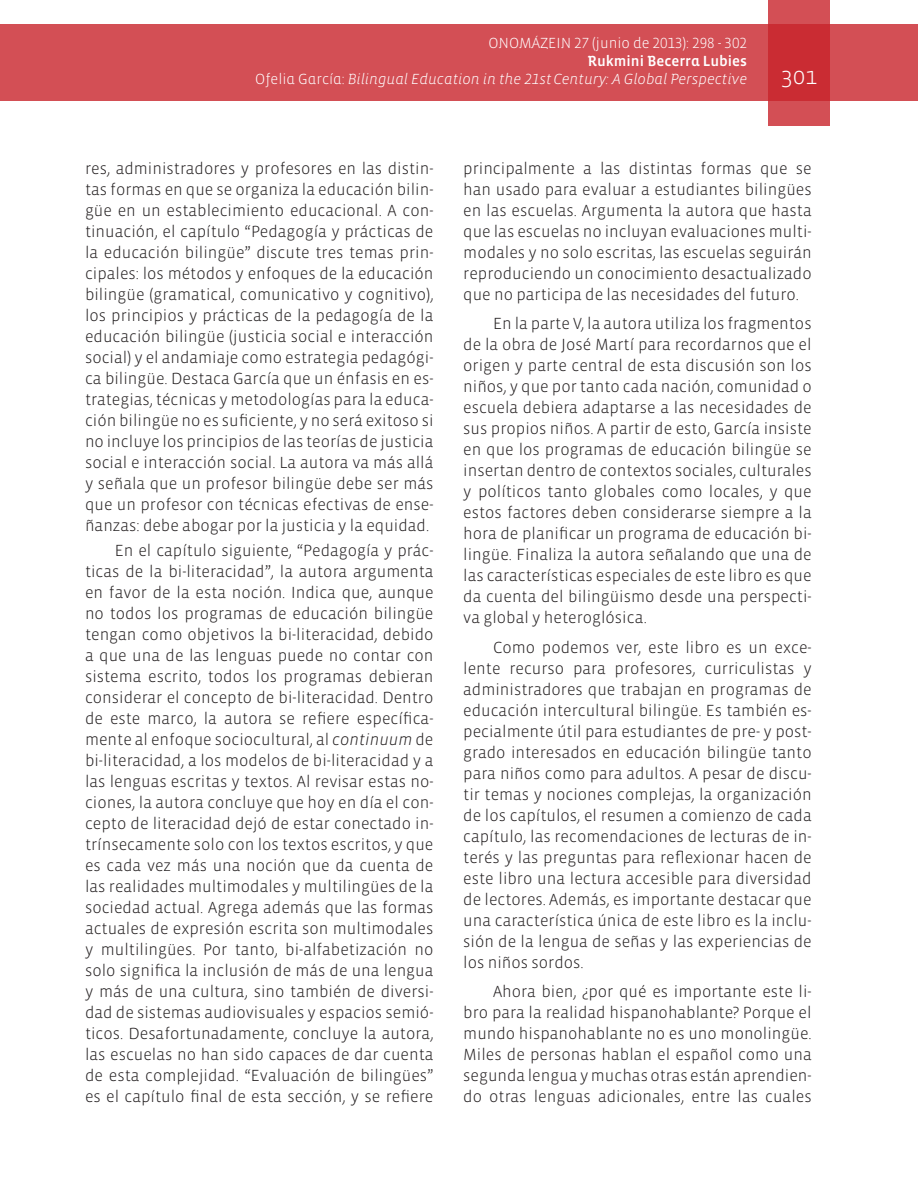
<style>
.page{position:relative;width:918px;height:1188px;background:#fff}
.page>*{position:absolute;margin:0;border:0;box-sizing:border-box;transform-origin:0 0}
.t1{font:300 24px "Vista Sans";color:#fff}
.Textos{font:300 16.5px/21px "Vista Sans";color:#231f20;text-align:justify}
.t2{font:15px "Vista Sans Alt Light Ita";color:#fff}
.t3{font:300 15px "Vista Sans Alt";color:#fff}
.t4{font:15px "Vista Sans Alt Med";color:#fff}
.s1{font-family:"Vista Sans Alt";font-weight:300}
.s2{font-style:italic}
</style>
<div class="page">
<div style="left:0;top:25px;width:918px;height:76px;background:#d34f55"></div>
<svg style="left:768px;top:0;width:62px;height:126px;background:#cd3940"></svg>
<p class="t3" style="left:488px;top:36px;width:260px">ONOMÁZEIN 27 (junio de 2013): 298 - 302</p>
<p class="t4" style="left:587px;top:54px;width:161px">Rukmini Becerra Lubies</p>
<p class="t2" style="left:255px;top:72px;width:493px"><span class="s1">Ofelia García:</span> Bilingual Education in the 21stCentury: A Global Perspective</p>
<h1 class="t1" style="left:781px;top:64px;width:37px">301</h1>
<p class="Textos" style="left:85px;top:158px;width:350px">res, administradores y profesores en las distin&shy;tas formas en que se organiza la educación bilin&shy;güe en un establecimiento educacional. A con&shy;tinuación, el capítulo “Pedagogía y prácticas de la educación bilingüe” discute tres temas prin&shy;cipales: los métodos y enfoques de la educación bilingüe (gramatical, comunicativo y cognitivo), los principios y prácticas de la pedagogía de la educación bilingüe (justicia social e interacción social) y el andamiaje como estrategia pedagógi&shy;ca bilingüe. Destaca García que un énfasis en es&shy;trategias, técnicas y metodologías para la educa&shy;ción bilingüe no es suficiente, y no será exitoso si no incluye los principios de las teorías de justicia social e interacción social. La autora va más allá y señala que un profesor bilingüe debe ser más que un profesor con técnicas efectivas de ense&shy;ñanzas: debe abogar por la justicia y la equidad.</p>
<p class="Textos" style="left:85px;top:540px;width:350px;text-indent:30px">En el capítulo siguiente, “Pedagogía y prác&shy;ticas de la bi-literacidad”, la autora argumenta en favor de la esta noción. Indica que, aunque no todos los programas de educación bilingüe tengan como objetivos la bi-literacidad, debido a que una de las lenguas puede no contar con sistema escrito, todos los programas debieran considerar el concepto de bi-literacidad. Dentro de este marco, la autora se refiere específica&shy;mente al enfoque sociocultural, al <span class="s2">continuum</span> de bi-literacidad, a los modelos de bi-literacidad y a las lenguas escritas y textos. Al revisar estas no&shy;ciones, la autora concluye que hoy en día el con&shy;cepto de literacidad dejó de estar conectado in&shy;trínsecamente solo con los textos escritos, y que es cada vez más una noción que da cuenta de las realidades multimodales y multilingües de la sociedad actual. Agrega además que las formas actuales de expresión escrita son multimodales y multilingües. Por tanto, bi-alfabetización no solo significa la inclusión de más de una lengua y más de una cultura, sino también de diversi&shy;dad de sistemas audiovisuales y espacios semió&shy;ticos. Desafortunadamente, concluye la autora, las escuelas no han sido capaces de dar cuenta de esta complejidad. “Evaluación de bilingües” es el capítulo final de esta sección, y se refiere</p>
<p class="Textos" style="left:463px;top:158px;width:350px">principalmente a las distintas formas que se han usado para evaluar a estudiantes bilingües en las escuelas. Argumenta la autora que hasta que las escuelas no incluyan evaluaciones multi&shy;modales y no solo escritas, las escuelas seguirán reproduciendo un conocimiento desactualizado que no participa de las necesidades del futuro.</p>
<p class="Textos" style="left:463px;top:314px;width:350px;text-indent:30px">En la parte V, la autora utiliza los fragmentos de la obra de José Martí para recordarnos que el origen y parte central de esta discusión son los niños, y que por tanto cada nación, comunidad o escuela debiera adaptarse a las necesidades de sus propios niños. A partir de esto, García insiste en que los programas de educación bilingüe se insertan dentro de contextos sociales, culturales y políticos tanto globales como locales, y que estos factores deben considerarse siempre a la hora de planificar un programa de educación bi&shy;lingüe. Finaliza la autora señalando que una de las características especiales de este libro es que da cuenta del bilingüismo desde una perspecti&shy;va global y heteroglósica.</p>
<p class="Textos" style="left:463px;top:637px;width:350px;text-indent:30px">Como podemos ver, este libro es un exce&shy;lente recurso para profesores, curriculistas y administradores que trabajan en programas de educación intercultural bilingüe. Es también es&shy;pecialmente útil para estudiantes de pre- y post&shy;grado interesados en educación bilingüe tanto para niños como para adultos. A pesar de discu&shy;tir temas y nociones complejas, la organización de los capítulos, el resumen a comienzo de cada capítulo, las recomendaciones de lecturas de in&shy;terés y las preguntas para reflexionar hacen de este libro una lectura accesible para diversidad de lectores. Además, es importante destacar que una característica única de este libro es la inclu&shy;sión de la lengua de señas y las experiencias de los niños sordos.</p>
<p class="Textos" style="left:463px;top:982px;width:350px;text-indent:30px">Ahora bien, ¿por qué es importante este li&shy;bro para la realidad hispanohablante? Porque el mundo hispanohablante no es uno monolingüe.<br>Miles de personas hablan el español como una segunda lengua y muchas otras están aprendien&shy;do otras lenguas adicionales, entre las cuales</p>
</div>
